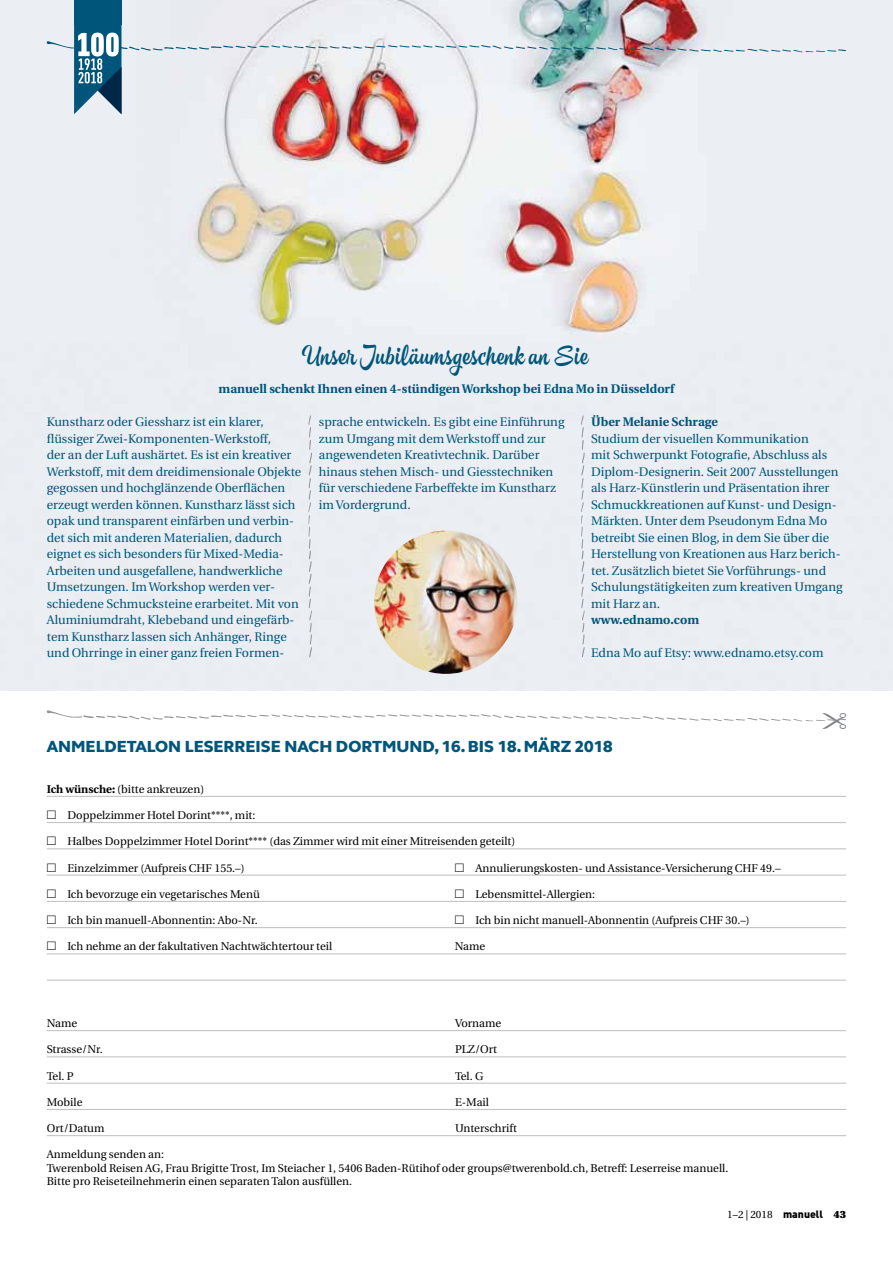
<style>
.page{position:relative;width:893px;height:1263px;background:#fff}
.page>*{position:absolute;margin:0;border:0;box-sizing:border-box;transform-origin:0 0}
.t1{font:27px "SVN Hollie Script Pro";color:#00567a}
.t2{font:800 16.5px "FS Elliot Pro";color:#00567a}
.t3{font:12.45px/16.5px "Utopia";color:#00567a}
.t4{font:700 12.45px "Utopia";color:#00567a}
.t5{font:11.25px/13.5px "Utopia";color:#000}
.t6{font:10.5px "Utopia";color:#000}
.s1{font-weight:700}
.s2{font-family:"European Pi Three"}
.s3{font-family:"DIN";font-weight:900}
.s4{font-weight:900}
</style>
<div class="page">
<img style="left:0;top:0;width:893px;height:690px">
<img style="left:374px;top:531px;width:143px;height:143px;border-radius:72px">
<hr style="left:47px;top:1030px;width:799px;height:1px;background:#bcbec0">
<hr style="left:47px;top:1056px;width:799px;height:1px;background:#bcbec0">
<hr style="left:47px;top:1083px;width:799px;height:1px;background:#bcbec0">
<hr style="left:47px;top:1109px;width:799px;height:1px;background:#bcbec0">
<hr style="left:47px;top:1135px;width:799px;height:1px;background:#bcbec0">
<hr style="left:47px;top:796px;width:799px;height:1px;background:#bcbec0">
<hr style="left:47px;top:822px;width:799px;height:1px;background:#bcbec0">
<hr style="left:47px;top:848px;width:799px;height:1px;background:#bcbec0">
<hr style="left:47px;top:875px;width:799px;height:1px;background:#bcbec0">
<hr style="left:47px;top:901px;width:799px;height:1px;background:#bcbec0">
<hr style="left:47px;top:927px;width:799px;height:1px;background:#bcbec0">
<hr style="left:47px;top:953px;width:799px;height:1px;background:#bcbec0">
<hr style="left:47px;top:980px;width:799px;height:1px;background:#bcbec0">
<img style="left:47px;top:12px;width:799px;height:102px">
<div style="left:74px;top:12px;width:47px;height:13px;background:#00567a"></div>
<div style="left:74px;top:0;width:47px;height:15px;background:#00567a"></div>
<svg style="left:581px;top:415px;width:4px;height:242px"></svg>
<svg style="left:308px;top:415px;width:4px;height:242px"></svg>
<svg style="left:47px;top:710px;width:799px;height:12px"></svg>
<h1 class="t1" style="left:304px;top:339px;width:286px">Unser Jubiläumsgeschenk an Sie</h1>
<p class="t4" style="left:219px;top:382px;width:457px">manuell schenkt Ihnen einen 4-stündigen Workshop bei Edna Mo in Düsseldorf</p>
<p class="t3" style="left:319px;top:414px;width:247px">sprache entwickeln. Es gibt eine Einführung zum Umgang mit dem Werkstoff und zur angewendeten Kreativtechnik. Darüber hinaus stehen Misch- und Giesstechniken für verschiedene Farbeffekte im Kunstharz im Vordergrund.</p>
<p class="t4" style="left:591px;top:415px;width:128px">Über Melanie Schrage</p>
<p class="t3" style="left:47px;top:414px;width:256px">Kunstharz oder Giessharz ist ein klarer, flüssiger Zwei-Komponenten-Werkstoff,<br>der an der Luft aushärtet. Es ist ein kreativer Werkstoff, mit dem dreidimensionale Objekte gegossen und hochglänzende Oberflächen erzeugt werden können. Kunstharz lässt sich opak und transparent einfärben und verbin&shy;det sich mit anderen Materialien, dadurch eignet es sich besonders für Mixed-Media-Arbeiten und ausgefallene, handwerkliche Umsetzungen. Im Workshop werden ver&shy;schiedene Schmucksteine erarbeitet. Mit von Aluminiumdraht, Klebeband und eingefärb&shy;tem Kunstharz lassen sich Anhänger, Ringe und Ohrringe in einer ganz freien Formen-</p>
<p class="t3" style="left:591px;top:431px;width:253px">Studium der visuellen Kommunikation<br>mit Schwerpunkt Fotografie, Abschluss als Diplom-Designerin. Seit 2007 Ausstellungen als Harz-Künstlerin und Präsentation ihrer Schmuckkreationen auf Kunst- und Design-Märkten. Unter dem Pseudonym Edna Mo betreibt Sie einen Blog, in dem Sie über die Herstellung von Kreationen aus Harz berich&shy;tet. Zusätzlich bietet Sie Vorführungs- und Schulungstätigkeiten zum kreativen Umgang mit Harz an.</p>
<p class="t4" style="left:591px;top:613px;width:110px">www.ednamo.com</p>
<p class="t3" style="left:591px;top:645px;width:234px">Edna Mo auf Etsy: www.ednamo.etsy.com</p>
<h2 class="t2" style="left:47px;top:736px;width:567px">ANMELDETALON LESERREISE NACH DORTMUND, 16. BIS 18. MÄRZ 2018</h2>
<p class="t5" style="left:47px;top:782px;width:159px"><span class="s1">Ich wünsche:</span> (bitte ankreuzen)</p>
<p class="t5" style="left:47px;top:809px;width:210px"><span class="s2">M</span> Doppelzimmer Hotel Dorint****, mit:</p>
<p class="t5" style="left:47px;top:835px;width:470px"><span class="s2">M</span> Halbes Doppelzimmer Hotel Dorint**** (das Zimmer wird mit einer Mitreisenden geteilt)</p>
<p class="t5" style="left:47px;top:861px;width:200px"><span class="s2">M</span> Einzelzimmer (Aufpreis CHF 155.–)</p>
<p class="t5" style="left:455px;top:861px;width:327px"><span class="s2">M</span> Annulierungskosten- und Assistance-Versicherung CHF 49.–</p>
<p class="t5" style="left:47px;top:887px;width:215px"><span class="s2">M</span> Ich bevorzuge ein vegetarisches Menü</p>
<p class="t5" style="left:455px;top:887px;width:142px"><span class="s2">M</span> Lebensmittel-Allergien:</p>
<p class="t5" style="left:47px;top:914px;width:213px"><span class="s2">M</span> Ich bin manuell-Abonnentin: Abo-Nr.</p>
<p class="t5" style="left:455px;top:914px;width:297px"><span class="s2">M</span> Ich bin nicht manuell-Abonnentin (Aufpreis CHF 30.–)</p>
<p class="t5" style="left:47px;top:940px;width:287px"><span class="s2">M</span> Ich nehme an der fakultativen Nachtwächtertour teil</p>
<p class="t5" style="left:455px;top:940px;width:32px">Name</p>
<p class="t5" style="left:47px;top:1017px;width:32px">Name</p>
<p class="t5" style="left:455px;top:1017px;width:48px">Vorname</p>
<p class="t5" style="left:47px;top:1043px;width:58px">Strasse/Nr.</p>
<p class="t5" style="left:455px;top:1043px;width:44px">PLZ/Ort</p>
<p class="t5" style="left:47px;top:1069px;width:28px">Tel. P</p>
<p class="t5" style="left:455px;top:1069px;width:30px">Tel. G</p>
<p class="t5" style="left:47px;top:1095px;width:37px">Mobile</p>
<p class="t5" style="left:455px;top:1095px;width:36px">E-Mail</p>
<p class="t5" style="left:47px;top:1122px;width:59px">Ort/Datum</p>
<p class="t5" style="left:455px;top:1122px;width:63px">Unterschrift</p>
<p class="t5" style="left:47px;top:1148px;width:683px">Anmeldung senden an:<br>Twerenbold Reisen AG, Frau Brigitte Trost, Im Steiacher 1, 5406 Baden-Rütihof oder groups@twerenbold.ch, Betreff: Leserreise manuell.<br>Bitte pro Reiseteilnehmerin einen separaten Talon ausfüllen.</p>
<p class="t6" style="left:727px;top:1209px;width:120px">1–2 | 2018 <span class="s3">manuell</span> <span class="s4">43</span></p>
</div>
